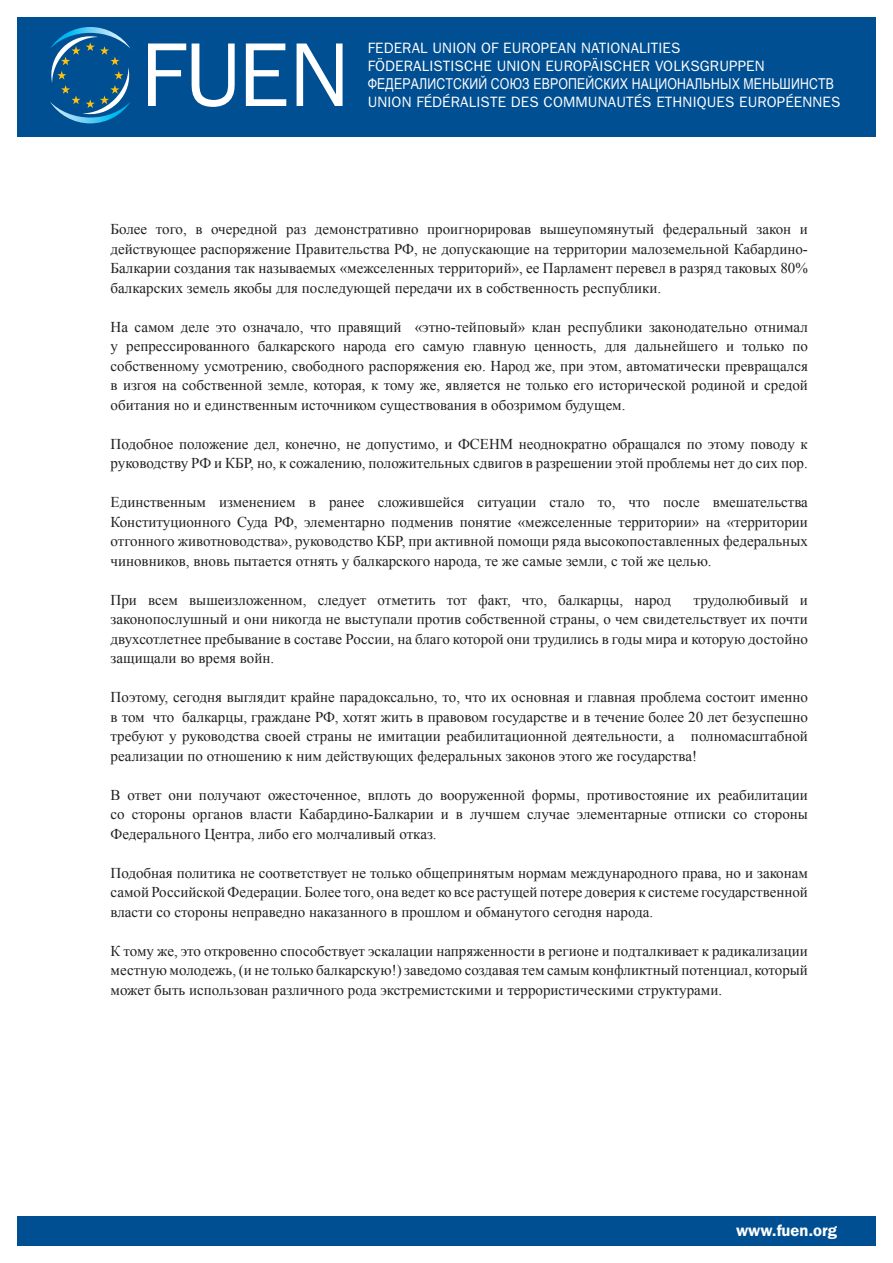
<style>
.page{position:relative;width:893px;height:1263px;background:#fff}
.page>*{position:absolute;margin:0;border:0;box-sizing:border-box;transform-origin:0 0}
.t1{font:600 16.5px "ITC Franklin Gothic Std";color:#fff}
.t2{font:15px/19.5px "Times New Roman";color:#231f20;text-align:justify}
.t3{font:15px/18px "ITC Franklin Gothic Std";letter-spacing:.01em;color:#fff}
.t4{font:15px "Arial Narrow";letter-spacing:.01em;color:#fff}
</style>
<div class="page">
<div style="left:17px;top:1216px;width:859px;height:30px;background:#004f92"></div>
<div style="left:17px;top:17px;width:859px;height:119px;background:#004f92"></div>
<svg style="left:50px;top:27px;width:81px;height:96px"></svg>
<svg style="left:148px;top:44px;width:38px;height:62px"></svg>
<svg style="left:192px;top:44px;width:43px;height:63px"></svg>
<svg style="left:246px;top:44px;width:40px;height:62px"></svg>
<svg style="left:297px;top:44px;width:46px;height:62px"></svg>
<p class="t3" style="left:368px;top:39px;width:398px">FEDERAL UNION OF EU ROPEAN NATIONALITIES<br>FÖDERALISTISCHE UNION EU ROPÄISCHER VOLKSGRU PPEN</p>
<p class="t4" style="left:368px;top:73px;width:468px">ФEДЕРАЛИСТСКИЙ СОЮЗ ЕВРОПЕЙСКИХ НАЦИОНАЛЬНЫХ МЕНЬШИНСТВ</p>
<p class="t3" style="left:368px;top:93px;width:474px">UNION FÉDÉRALISTE DES COMMU NAUTÉS ETHNIQU ES EU ROPÉENNES</p>
<p class="t2" style="left:111px;top:219px;width:699px">Более того, в очередной раз демонстративно проигнорировав вышеупомянутый федеральный закон и действующее распоряжение Правительства РФ, не допускающие на территории малоземельной Кабардино-Балкарии создания так называемых «межселенных территорий», ее Парламент перевел в разряд таковых 80% балкарских земель якобы для последующей передачи их в собственность республики.</p>
<p class="t2" style="left:111px;top:316px;width:699px">На самом деле это означало, что правящий «этно-тейповый» клан республики законодательно отнимал у репрессированного балкарского народа его самую главную ценность, для дальнейшего и только по собственному усмотрению, свободного распоряжения ею. Народ же, при этом, автоматически превращался в изгоя на собственной земле, которая, к тому же, является не только его исторической родиной и средой обитания но и единственным источником существования в обозримом будущем.</p>
<p class="t2" style="left:111px;top:433px;width:699px">Подобное положение дел, конечно, не допустимо, и ФСЕНМ неоднократно обращался по этому поводу к руководству РФ и КБР, но, к сожалению, положительных сдвигов в разрешении этой проблемы нет до сих пор.</p>
<p class="t2" style="left:111px;top:492px;width:699px">Единственным изменением в ранее сложившейся ситуации стало то, что после вмешательства Конституционного Суда РФ, элементарно подменив понятие «межселенные территории» на «территории отгонного животноводства», руководство КБР, при активной помощи ряда высокопоставленных федеральных чиновников, вновь пытается отнять у балкарского народа, те же самые земли, с той же целью.</p>
<p class="t2" style="left:111px;top:589px;width:562px">При всем вышеизложенном, следует отметить тот факт, что, балкарцы, народ</p>
<p class="t2" style="left:111px;top:589px;width:699px;text-indent:583px">трудолюбивый и законопослушный и они никогда не выступали против собственной страны, о чем свидетельствует их почти двухсотлетнее пребывание в составе России, на благо которой они трудились в годы мира и которую достойно защищали во время войн.</p>
<p class="t2" style="left:111px;top:687px;width:699px">Поэтому, сегодня выглядит крайне парадоксально, то, что их основная и главная проблема состоит именно в том что балкарцы, граждане РФ, хотят жить в правовом государстве и в течение более 20 лет безуспешно требуют у руководства своей страны не имитации реабилитационной деятельности, а полномасштабной реализации по отношению к ним действующих федеральных законов этого же государства!</p>
<p class="t2" style="left:111px;top:784px;width:699px">В ответ они получают ожесточенное, вплоть до вооруженной формы, противостояние их реабилитации со стороны органов власти Кабардино-Балкарии и в лучшем случае элементарные отписки со стороны Федерального Центра, либо его молчаливый отказ.</p>
<p class="t2" style="left:111px;top:862px;width:699px">Подобная политика не соответствует не только общепринятым нормам международного права, но и законам самой Российской Федерации. Более того, она ведет ко все растущей потере доверия к системе государственной власти со стороны неправедно наказанного в прошлом и обманутого сегодня народа.</p>
<p class="t2" style="left:111px;top:940px;width:699px">К тому же, это откровенно способствует эскалации напряженности в регионе и подталкивает к радикализации местную молодежь, (и не только балкарскую!) заведомо создавая тем самым конфликтный потенциал, который может быть использован различного рода экстремистскими и террористическими структурами.</p>
<p class="t1" style="left:736px;top:1221px;width:102px">www.fuen.org</p>
</div>
